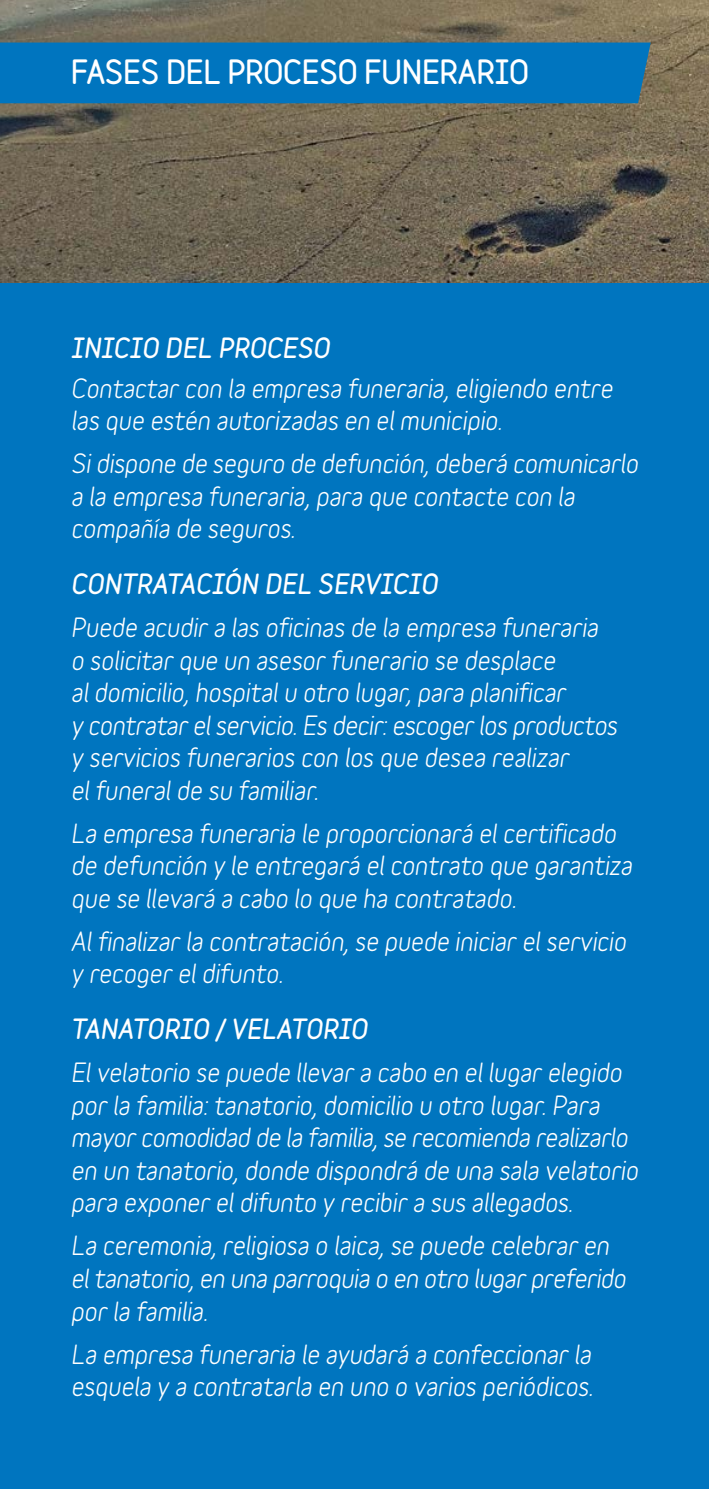
<style>
.page{position:relative;width:709px;height:1489px;background:#fff}
.page>*{position:absolute;margin:0;border:0;box-sizing:border-box;transform-origin:0 0}
.t1{font:900 30px "Variable";letter-spacing:-.01em;color:#fff}
.t2{font:italic 700 25px/32.5px "Variable";letter-spacing:-.005em;color:#fff}
.t3{font:italic 900 25px "Variable";letter-spacing:.01em;color:#fff}
</style>
<div class="page">
<div style="left:0;top:282px;width:709px;height:1206px;background:#0075bf"></div>
<img style="left:0;top:0;width:709px;height:282px">
<div style="left:0;top:43px;width:650px;height:60px;background:#0075bf"></div>
<p class="t1" style="left:71px;top:48px;width:460px">FASES DEL PROCESO FUNERARIO</p>
<p class="t3" style="left:71px;top:328px;width:260px">INICIO DEL PROCESO</p>
<p class="t2" style="left:71px;top:369px;width:543px">Contactar con la empresa funeraria, eligiendo entre las que estén autorizadas en el municipio.</p>
<p class="t2" style="left:71px;top:444px;width:568px">Si dispone de seguro de defunción, deberá comunicarlo a la empresa funeraria, para que contacte con la compañía de seguros.</p>
<p class="t3" style="left:71px;top:564px;width:368px">CONTRATACIÓN DEL SERVICIO</p>
<p class="t2" style="left:71px;top:608px;width:548px">Puede acudir a las oficinas de la empresa funeraria o solicitar que un asesor funerario se desplace<br>al domicilio, hospital u otro lugar, para planificar<br>y contratar el servicio. Es decir: escoger los productos y servicios funerarios con los que desea realizar<br>el funeral de su familiar.</p>
<p class="t2" style="left:71px;top:814px;width:563px">La empresa funeraria le proporcionará el certificado de defunción y le entregará el contrato que garantiza que se llevará a cabo lo que ha contratado.</p>
<p class="t2" style="left:71px;top:922px;width:557px">Al finalizar la contratación, se puede iniciar el servicio y recoger el difunto.</p>
<p class="t3" style="left:71px;top:1009px;width:298px">TANATORIO / VELATORIO</p>
<p class="t2" style="left:71px;top:1053px;width:568px">El velatorio se puede llevar a cabo en el lugar elegido por la familia: tanatorio, domicilio u otro lugar. Para mayor comodidad de la familia, se recomienda realizarlo en un tanatorio, donde dispondrá de una sala velatorio para exponer el difunto y recibir a sus allegados.</p>
<p class="t2" style="left:71px;top:1226px;width:556px">La ceremonia, religiosa o laica, se puede celebrar en el tanatorio, en una parroquia o en otro lugar preferido por la familia.</p>
<p class="t2" style="left:71px;top:1334px;width:523px">La empresa funeraria le ayudará a confeccionar la esquela y a contratarla en uno o varios periódicos.</p>
</div>
